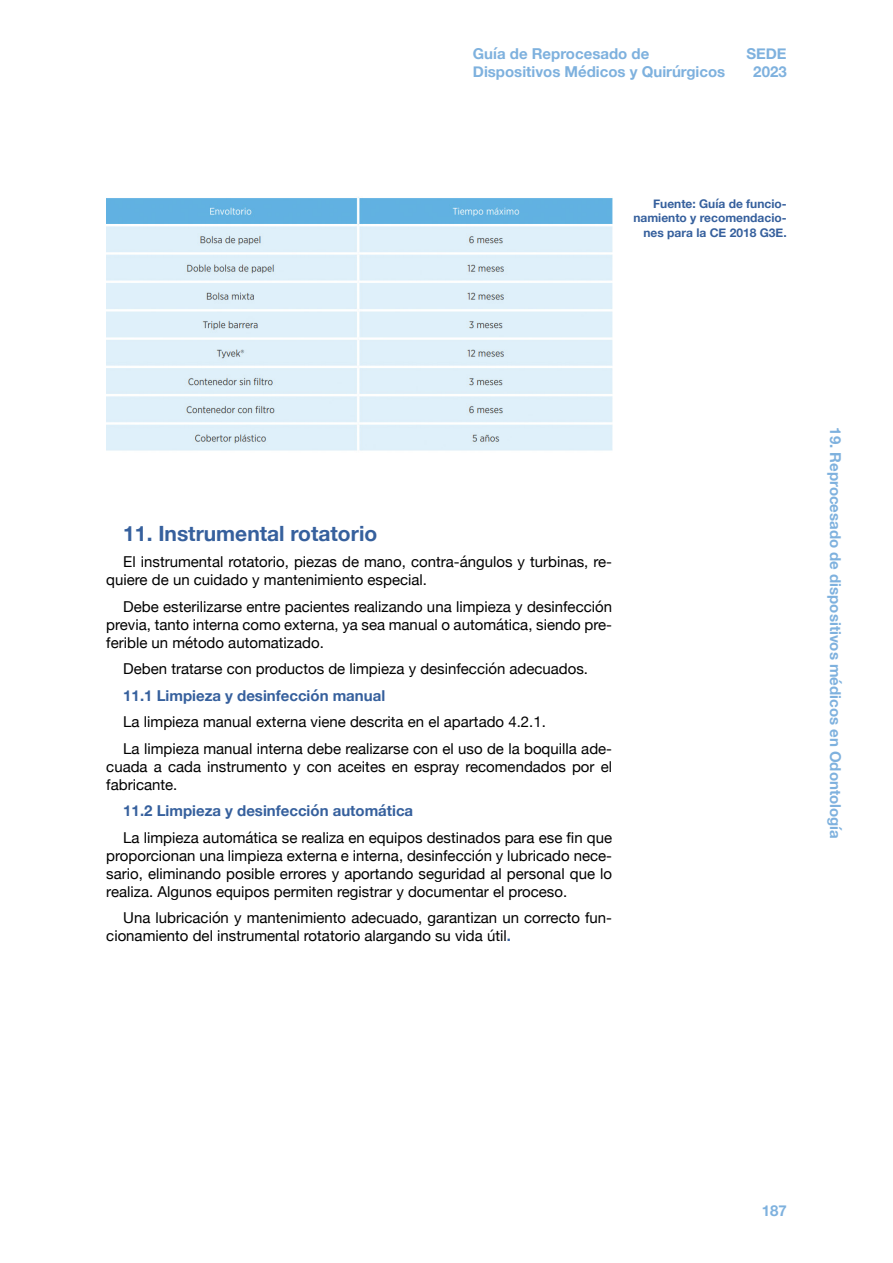
<style>
.page{position:relative;width:893px;height:1263px;background:#fff}
.page>*{position:absolute;margin:0;border:0;box-sizing:border-box;transform-origin:0 0}
.t1{font:700 21px "Helvetica Neue";color:#36609d}
.t2{font:15px/18px "Helvetica Neue";color:#000}
.t3{font:700 15px/18px "Helvetica Neue";color:#7eb1de}
.t4{font:700 15px "Helvetica Neue";color:#36609d}
.t5{font:700 12px/14.4px "Helvetica Neue";color:#36609d;text-align:right}
.s1{font-weight:700;color:#36609d}
</style>
<div class="page">
<img style="left:106px;top:197px;width:506px;height:254px">
<p class="t3" style="left:473px;top:45px;width:254px">Guía de Reprocesado de<br>Dispositivos Médicos y Quirúrgicos</p>
<p class="t3" style="left:746px;top:45px;width:42px;text-align:center">SEDE<br>2023</p>
<p class="t5" style="left:633px;top:197px;width:155px">Fuente: Guía de funcio&shy;namiento y recomendacio&shy;nes para la CE 2018 G3E.</p>
<h1 class="t1" style="left:123px;top:517px;width:255px">11. Instrumental rotatorio</h1>
<p class="t2" style="left:106px;top:554px;width:507px;text-indent:17px">El instrumental rotatorio, piezas de mano, contra-ángulos y turbinas, re&shy;quiere de un cuidado y mantenimiento especial.</p>
<p class="t2" style="left:106px;top:598px;width:507px;text-align:justify;text-indent:17px">Debe esterilizarse entre pacientes realizando una limpieza y desinfección previa, tanto interna como externa, ya sea manual o automática, siendo pre&shy;ferible un método automatizado.</p>
<p class="t2" style="left:123px;top:661px;width:466px">Deben tratarse con productos de limpieza y desinfección adecuados.</p>
<p class="t4" style="left:123px;top:684px;width:263px">11.1 Limpieza y desinfección manual</p>
<p class="t2" style="left:123px;top:709px;width:490px;line-height:26.5px">La limpieza manual externa viene descrita en el apartado 4.2.1.<br>La limpieza manual interna debe realizarse con el uso de la boquilla ade-</p>
<p class="t2" style="left:106px;top:758px;width:507px">cuada a cada instrumento y con aceites en espray recomendados por el fabricante.</p>
<p class="t4" style="left:123px;top:799px;width:291px">11.2 Limpieza y desinfección automática</p>
<p class="t2" style="left:106px;top:829px;width:507px;text-align:justify;text-indent:17px">La limpieza automática se realiza en equipos destinados para ese fin que proporcionan una limpieza externa e interna, desinfección y lubricado nece&shy;sario, eliminando posible errores y aportando seguridad al personal que lo realiza. Algunos equipos permiten registrar y documentar el proceso.</p>
<p class="t2" style="left:106px;top:910px;width:507px;text-indent:17px">Una lubricación y mantenimiento adecuado, garantizan un correcto fun&shy;cionamiento del instrumental rotatorio alargando su vida útil<span class="s1">.</span></p>
<p class="t3" style="left:844px;top:427px;width:413px;rotate:90deg">19. Reprocesado de dispositivos médicos en Odontología</p>
<p class="t3" style="left:762px;top:1202px;width:27px">187</p>
</div>
